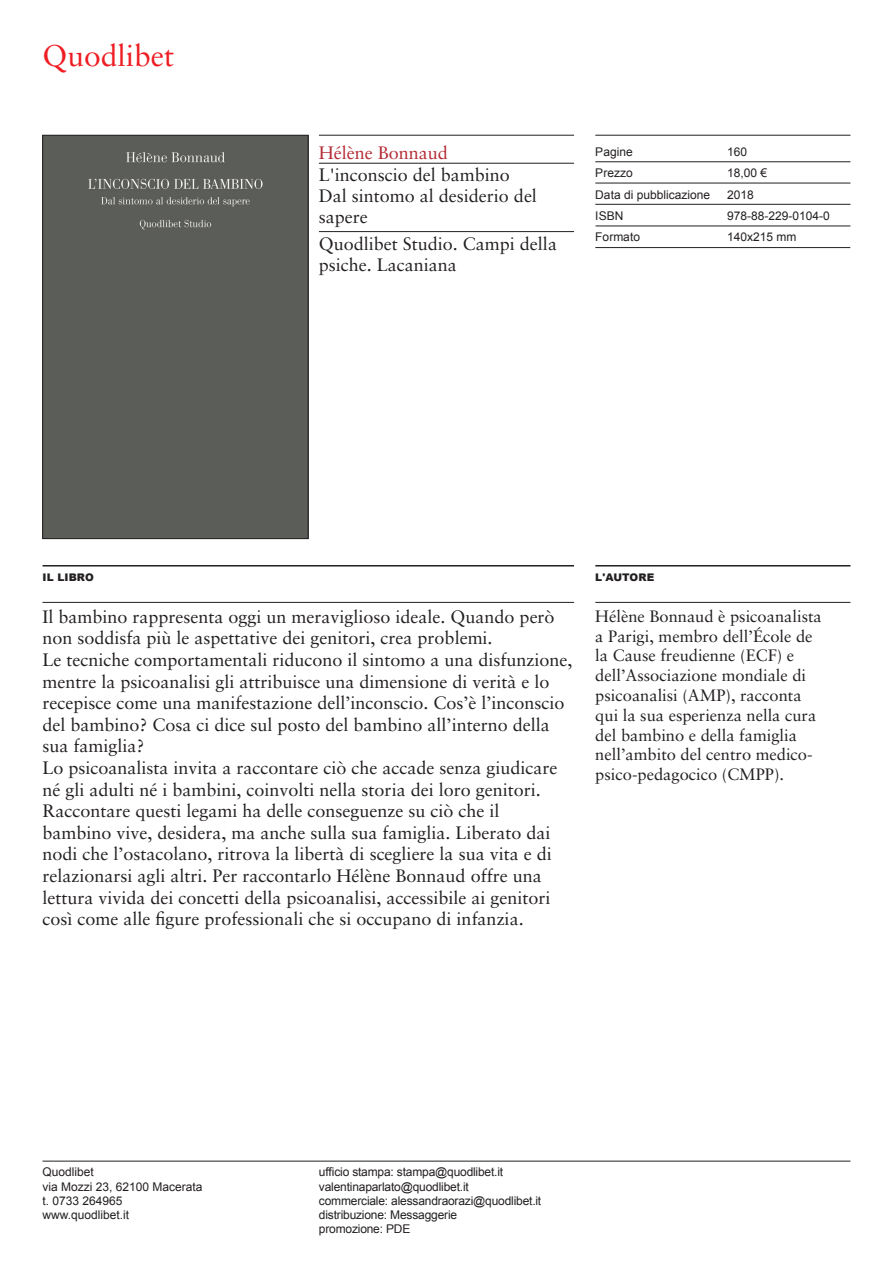
<style>
.page{position:relative;width:893px;height:1263px;background:#fff}
.page>*{position:absolute;margin:0;border:0;box-sizing:border-box;transform-origin:0 0}
.t1{font:30px "Sabon Roman Os F";color:#ee1d23}
.t2{font:18px/21.6px "Sabon Roman Os F";color:#231f20}
.t3{font:18px "Sabon Roman Os F";color:#b32a33}
.t4{font:16.5px/19.8px "Sabon Roman Os F";color:#231f20}
.t5{font:12px "Arial";letter-spacing:-.015em;color:#231f20}
.t6{font:900 10.5px "Arial";letter-spacing:.01em;color:#231f20}
</style>
<div class="page">
<hr style="left:43px;top:1161px;width:807px;height:1px;background:#231f20">
<hr style="left:319px;top:135px;width:255px;height:1px;background:#231f20">
<hr style="left:43px;top:565px;width:531px;height:1px;background:#231f20">
<hr style="left:595px;top:565px;width:255px;height:1px;background:#231f20">
<hr style="left:43px;top:602px;width:531px;height:1px;background:#231f20">
<hr style="left:595px;top:602px;width:255px;height:1px;background:#231f20">
<hr style="left:595px;top:135px;width:255px;height:1px;background:#231f20">
<hr style="left:595px;top:162px;width:255px;height:1px;background:#231f20">
<hr style="left:595px;top:183px;width:255px;height:1px;background:#231f20">
<hr style="left:595px;top:204px;width:255px;height:1px;background:#231f20">
<hr style="left:595px;top:226px;width:255px;height:1px;background:#231f20">
<hr style="left:595px;top:247px;width:255px;height:1px;background:#231f20">
<hr style="left:319px;top:163px;width:255px;height:1px;background:#231f20">
<div style="left:45px;top:137px;width:261px;height:400px;background:#5b5d58"></div>
<div style="left:43px;top:135px;width:265px;height:404px;border:1px solid #231f20"></div>
<hr style="left:319px;top:231px;width:255px;height:1px;background:#231f20">
<p class="t1" style="left:43px;top:38px;width:133px">Quodlibet</p>
<p class="t3" style="left:319px;top:142px;width:131px">Hélène Bonnaud</p>
<p class="t2" style="left:319px;top:163px;width:193px">L'inconscio del bambino</p>
<p class="t2" style="left:319px;top:185px;width:220px;line-height:21px">Dal sintomo al desiderio del sapere</p>
<p class="t2" style="left:319px;top:232px;width:240px">Quodlibet Studio. Campi della psiche. Lacaniana</p>
<p class="t5" style="left:595px;top:144px;width:39px">Pagine</p>
<p class="t5" style="left:595px;top:165px;width:39px">Prezzo</p>
<p class="t5" style="left:595px;top:186px;width:116px">Data di pubblicazione</p>
<p class="t5" style="left:595px;top:208px;width:30px">ISBN</p>
<p class="t5" style="left:595px;top:229px;width:46px">Formato</p>
<p class="t5" style="left:727px;top:144px;width:22px">160</p>
<p class="t5" style="left:727px;top:165px;width:42px">18,00 €</p>
<p class="t5" style="left:727px;top:186px;width:28px">2018</p>
<p class="t5" style="left:727px;top:208px;width:104px">978-88-229-0104-0</p>
<p class="t5" style="left:727px;top:229px;width:71px">140x215 mm</p>
<p class="t6" style="left:43px;top:570px;width:53px">IL LIBRO</p>
<p class="t6" style="left:595px;top:570px;width:60px">L'AUTORE</p>
<p class="t2" style="left:43px;top:606px;width:514px">Il bambino rappresenta oggi un meraviglioso ideale. Quando però non soddisfa più le aspettative dei genitori, crea problemi.</p>
<p class="t2" style="left:43px;top:649px;width:532px">Le tecniche comportamentali riducono il sintomo a una disfunzione, mentre la psicoanalisi gli attribuisce una dimensione di verità e lo recepisce come una manifestazione dell’inconscio. Cos’è l’inconscio del bambino? Cosa ci dice sul posto del bambino all’interno della sua famiglia?</p>
<p class="t2" style="left:43px;top:757px;width:517px">Lo psicoanalista invita a raccontare ciò che accade senza giudicare né gli adulti né i bambini, coinvolti nella storia dei loro genitori.<br>Raccontare questi legami ha delle conseguenze su ciò che il bambino vive, desidera, ma anche sulla sua famiglia. Liberato dai nodi che l’ostacolano, ritrova la libertà di scegliere la sua vita e di relazionarsi agli altri. Per raccontarlo Hélène Bonnaud offre una lettura vivida dei concetti della psicoanalisi, accessibile ai genitori così come alle figure professionali che si occupano di infanzia.</p>
<p class="t4" style="left:595px;top:606px;width:228px">Hélène Bonnaud è psicoanalista a Parigi, membro dell’École de la Cause freudienne (ECF) e dell’Associazione mondiale di psicoanalisi (AMP), racconta qui la sua esperienza nella cura del bambino e della famiglia nell’ambito del centro medico&shy;psico-pedagocico (CMPP).</p>
<p class="t5" style="left:43px;top:1164px;width:53px">Quodlibet</p>
<p class="t5" style="left:43px;top:1178px;width:162px">via Mozzi 23, 62100 Macerata</p>
<p class="t5" style="left:43px;top:1193px;width:82px">t. 0733 264965</p>
<p class="t5" style="left:43px;top:1207px;width:88px">www.quodlibet.it</p>
<p class="t5" style="left:319px;top:1164px;width:186px">ufficio stampa: stampa@quodlibet.it</p>
<p class="t5" style="left:319px;top:1178px;width:151px">valentinaparlato@quodlibet.it</p>
<p class="t5" style="left:319px;top:1193px;width:224px">commerciale: alessandraorazi@quodlibet.it</p>
<p class="t5" style="left:319px;top:1207px;width:140px">distribuzione: Messaggerie</p>
<p class="t5" style="left:319px;top:1221px;width:93px">promozione: PDE</p>
</div>
